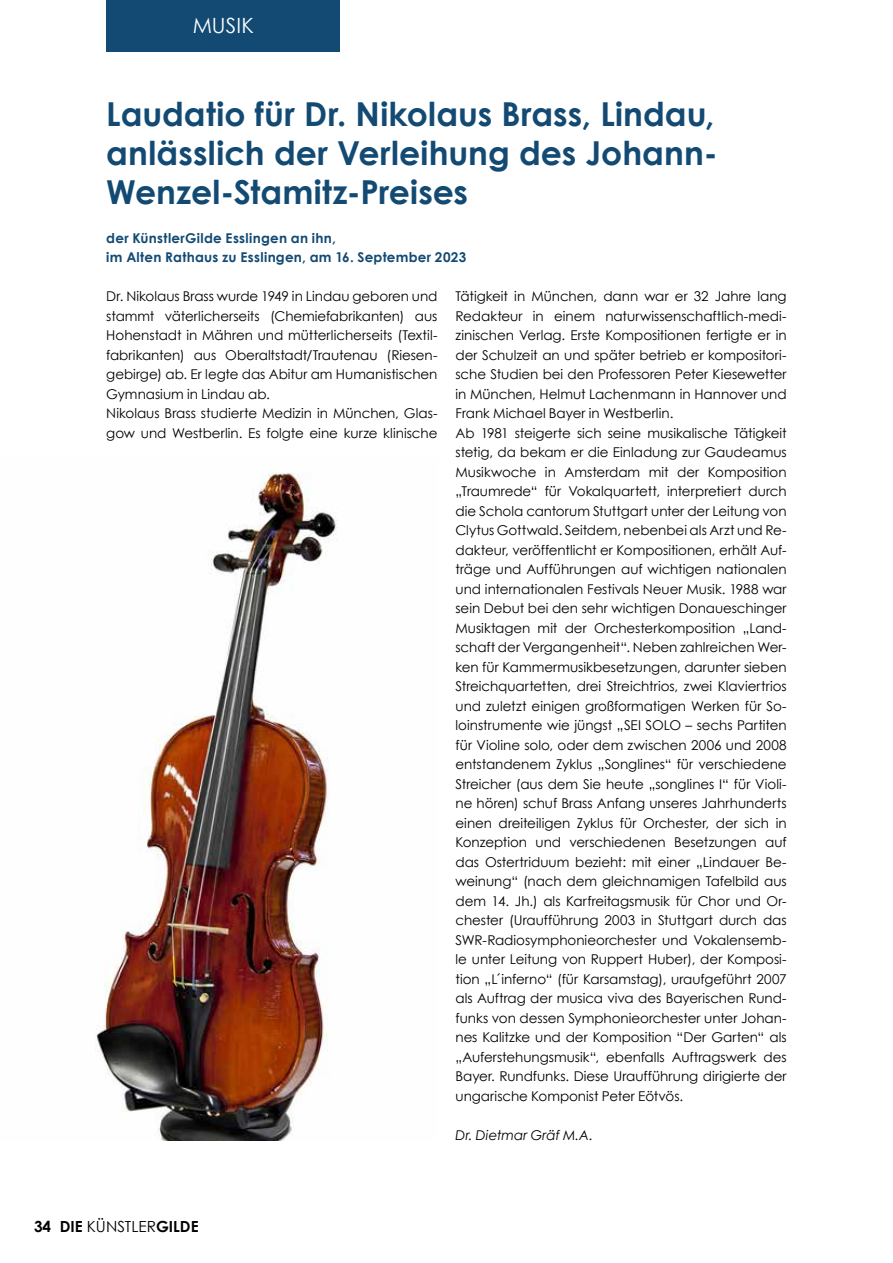
<style>
.page{position:relative;width:893px;height:1263px;background:#fff}
.page>*{position:absolute;margin:0;border:0;box-sizing:border-box;transform-origin:0 0}
.t1{font:700 33px/39px "Century Gothic";color:#124a73;text-align:justify}
.t2{font:21px "Century Gothic";letter-spacing:.005em;color:#fff}
.t3{font:700 15.3px "Century Gothic";color:#000}
.t4{font:13.5px/19.5px "Century Gothic";letter-spacing:-.005em;color:#000}
.t5{font:700 13.5px/19.5px "Century Gothic";letter-spacing:.02em;color:#124a73}
.t6{font:italic 13.5px "Century Gothic";color:#000}
.s1{font-weight:400}
</style>
<div class="page">
<div style="left:106px;top:0;width:234px;height:51px;background:#124a73"></div>
<img style="left:96px;top:472px;width:241px;height:669px">
<h2 class="t2" style="left:193px;top:10px;width:63px">MUSIK</h2>
<h1 class="t1" style="left:106px;top:93px;width:613px">Laudatio für Dr. Nikolaus Brass, Lindau, anlässlich der Verleihung des Johann-Wenzel-Stamitz-Preises</h1>
<p class="t5" style="left:106px;top:228px;width:362px">der KünstlerGilde Esslingen an ihn,<br>im Alten Rathaus zu Esslingen, am 16. September 2023</p>
<p class="t4" style="left:106px;top:286px;width:333px">Dr. Nikolaus Brass wurde 1949 in Lindau geboren und stammt väterlicherseits (Chemiefabrikanten) aus Hohenstadt in Mähren und mütterlicherseits (Textil&shy;fabrikanten) aus Oberaltstadt/Trautenau (Riesen&shy;gebirge) ab. Er legte das Abitur am Humanistischen Gymnasium in Lindau ab.<br>Nikolaus Brass studierte Medizin in München, Glas&shy;gow und Westberlin. Es folgte eine kurze klinische</p>
<p class="t4" style="left:455px;top:286px;width:333px">Tätigkeit in München, dann war er 32 Jahre lang Redakteur in einem naturwissenschaftlich-medi&shy;zinischen Verlag. Erste Kompositionen fertigte er in der Schulzeit an und später betrieb er kompositori&shy;sche Studien bei den Professoren Peter Kiesewetter in München, Helmut Lachenmann in Hannover und Frank Michael Bayer in Westberlin.<br>Ab 1981 steigerte sich seine musikalische Tätigkeit stetig, da bekam er die Einladung zur Gaudeamus Musikwoche in Amsterdam mit der Komposition „Traumrede“ für Vokalquartett, interpretiert durch die Schola cantorum Stuttgart unter der Leitung von Clytus Gottwald. Seitdem, nebenbei als Arzt und Re&shy;dakteur, veröffentlicht er Kompositionen, erhält Auf&shy;träge und Aufführungen auf wichtigen nationalen und internationalen Festivals Neuer Musik. 1988 war sein Debut bei den sehr wichtigen Donaueschinger Musiktagen mit der Orchesterkomposition „Land&shy;schaft der Vergangenheit“. Neben zahlreichen Wer&shy;ken für Kammermusikbesetzungen, darunter sieben Streichquartetten, drei Streichtrios, zwei Klaviertrios und zuletzt einigen großformatigen Werken für So&shy;loinstrumente wie jüngst „SEI SOLO – sechs Partiten für Violine solo, oder dem zwischen 2006 und 2008 entstandenem Zyklus „Songlines“ für verschiedene Streicher (aus dem Sie heute „songlines I“ für Violi&shy;ne hören) schuf Brass Anfang unseres Jahrhunderts einen dreiteiligen Zyklus für Orchester, der sich in Konzeption und verschiedenen Besetzungen auf das Ostertriduum bezieht: mit einer „Lindauer Be&shy;weinung“ (nach dem gleichnamigen Tafelbild aus dem 14. Jh.) als Karfreitagsmusik für Chor und Or&shy;chester (Uraufführung 2003 in Stuttgart durch das SWR-Radiosymphonieorchester und Vokalensemb&shy;le unter Leitung von Ruppert Huber), der Komposi&shy;tion „L´inferno“ (für Karsamstag), uraufgeführt 2007 als Auftrag der musica viva des Bayerischen Rund&shy;funks von dessen Symphonieorchester unter Johan&shy;nes Kalitzke und der Komposition “Der Garten“ als „Auferstehungsmusik“, ebenfalls Auftragswerk des Bayer. Rundfunks. Diese Uraufführung dirigierte der ungarische Komponist Peter Eötvös.</p>
<p class="t6" style="left:455px;top:1126px;width:139px">Dr. Dietmar Gräf M.A.</p>
<p class="t3" style="left:34px;top:1215px;width:166px">34 DIE <span class="s1">KÜNSTLER</span>GILDE</p>
</div>
